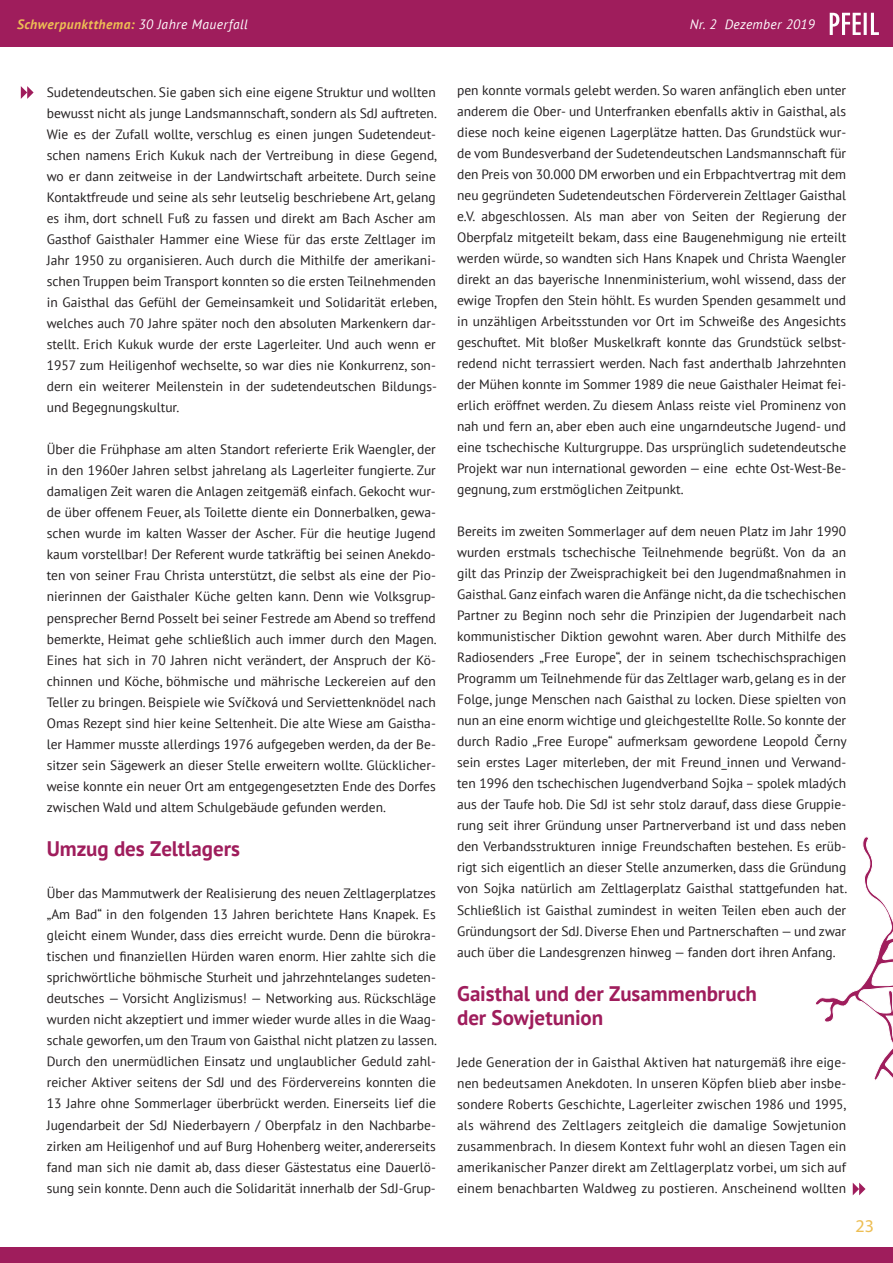
<style>
.page{position:relative;width:893px;height:1263px;background:#fff}
.page>*{position:absolute;margin:0;border:0;box-sizing:border-box;transform-origin:0 0}
.t1{font:700 21px/24px "PT Sans";letter-spacing:-.005em;color:#9f1d5c}
.t2{font:18px "Myriad Pro";color:#edbe54}
.t3{font:13.5px/21px "PT Sans";color:#231f20;text-align:justify}
.t4{font:italic 700 13.5px "PT Sans";letter-spacing:.035em;color:#edbe54}
.t5{font:italic 13.5px "PT Sans";letter-spacing:.025em;color:#fff}
.s1{font-weight:400;color:#fff}
</style>
<div class="page">
<div style="left:0;top:0;width:893px;height:47px;background:#9f1d5c"></div>
<div style="left:0;top:1247px;width:893px;height:16px;background:#9f1d5c"></div>
<svg style="left:830px;top:13px;width:49px;height:22px"></svg>
<svg style="left:853px;top:1182px;width:12px;height:13px"></svg>
<svg style="left:20px;top:86px;width:14px;height:13px"></svg>
<svg style="left:815px;top:836px;width:78px;height:244px"></svg>
<p class="t4" style="left:17px;top:15px;width:232px">Schwerpunktthema: <span class="s1">30 Jahre Mauerfall</span></p>
<p class="t5" style="left:690px;top:16px;width:127px">Nr. 2 Dezember 2019</p>
<p class="t3" style="left:47px;top:82px;width:392px">Sudetendeutschen. Sie gaben sich eine eigene Struktur und wollten bewusst nicht als junge Landsmannschaft, sondern als SdJ auftreten.<br>Wie es der Zufall wollte, verschlug es einen jungen Sudetendeut&shy;schen namens Erich Kukuk nach der Vertreibung in diese Gegend, wo er dann zeitweise in der Landwirtschaft arbeitete. Durch seine Kontaktfreude und seine als sehr leutselig beschriebene Art, gelang es ihm, dort schnell Fuß zu fassen und direkt am Bach Ascher am Gasthof Gaisthaler Hammer eine Wiese für das erste Zeltlager im Jahr 1950 zu organisieren. Auch durch die Mithilfe der amerikani&shy;schen Truppen beim Transport konnten so die ersten Teilnehmenden in Gaisthal das Gefühl der Gemeinsamkeit und Solidarität erleben, welches auch 70 Jahre später noch den absoluten Markenkern dar&shy;stellt. Erich Kukuk wurde der erste Lagerleiter. Und auch wenn er 1957 zum Heiligenhof wechselte, so war dies nie Konkurrenz, son&shy;dern ein weiterer Meilenstein in der sudetendeutschen Bildungs&shy;und Begegnungskultur.</p>
<p class="t3" style="left:47px;top:439px;width:392px">Über die Frühphase am alten Standort referierte Erik Waengler, der in den 1960er Jahren selbst jahrelang als Lagerleiter fungierte. Zur damaligen Zeit waren die Anlagen zeitgemäß einfach. Gekocht wur&shy;de über offenem Feuer, als Toilette diente ein Donnerbalken, gewa&shy;schen wurde im kalten Wasser der Ascher. Für die heutige Jugend kaum vorstellbar! Der Referent wurde tatkräftig bei seinen Anekdo&shy;ten von seiner Frau Christa unterstützt, die selbst als eine der Pio&shy;nierinnen der Gaisthaler Küche gelten kann. Denn wie Volksgrup&shy;pensprecher Bernd Posselt bei seiner Festrede am Abend so treffend bemerkte, Heimat gehe schließlich auch immer durch den Magen.<br>Eines hat sich in 70 Jahren nicht verändert, der Anspruch der Kö&shy;chinnen und Köche, böhmische und mährische Leckereien auf den Teller zu bringen. Beispiele wie Svíčková und Serviettenknödel nach Omas Rezept sind hier keine Seltenheit. Die alte Wiese am Gaistha&shy;ler Hammer musste allerdings 1976 aufgegeben werden, da der Be&shy;sitzer sein Sägewerk an dieser Stelle erweitern wollte. Glücklicher&shy;weise konnte ein neuer Ort am entgegengesetzten Ende des Dorfes zwischen Wald und altem Schulgebäude gefunden werden.</p>
<h1 class="t1" style="left:47px;top:836px;width:195px">Umzug des Zeltlagers</h1>
<p class="t3" style="left:47px;top:883px;width:392px">Über das Mammutwerk der Realisierung des neuen Zeltlagerplatzes „Am Bad“ in den folgenden 13 Jahren berichtete Hans Knapek. Es gleicht einem Wunder, dass dies erreicht wurde. Denn die bürokra&shy;tischen und finanziellen Hürden waren enorm. Hier zahlte sich die sprichwörtliche böhmische Sturheit und jahrzehntelanges sudeten&shy;deutsches — Vorsicht Anglizismus! — Networking aus. Rückschläge wurden nicht akzeptiert und immer wieder wurde alles in die Waag&shy;schale geworfen, um den Traum von Gaisthal nicht platzen zu lassen.<br>Durch den unermüdlichen Einsatz und unglaublicher Geduld zahl&shy;reicher Aktiver seitens der SdJ und des Fördervereins konnten die 13 Jahre ohne Sommerlager überbrückt werden. Einerseits lief die Jugendarbeit der SdJ Niederbayern / Oberpfalz in den Nachbarbe&shy;zirken am Heiligenhof und auf Burg Hohenberg weiter, andererseits fand man sich nie damit ab, dass dieser Gästestatus eine Dauerlö&shy;sung sein konnte. Denn auch die Solidarität innerhalb der SdJ-Grup-</p>
<p class="t3" style="left:457px;top:80px;width:391px">pen konnte vormals gelebt werden. So waren anfänglich eben unter anderem die Ober- und Unterfranken ebenfalls aktiv in Gaisthal, als diese noch keine eigenen Lagerplätze hatten. Das Grundstück wur&shy;de vom Bundesverband der Sudetendeutschen Landsmannschaft für den Preis von 30.000 DM erworben und ein Erbpachtvertrag mit dem neu gegründeten Sudetendeutschen Förderverein Zeltlager Gaisthal e.V. abgeschlossen. Als man aber von Seiten der Regierung der Oberpfalz mitgeteilt bekam, dass eine Baugenehmigung nie erteilt werden würde, so wandten sich Hans Knapek und Christa Waengler direkt an das bayerische Innenministerium, wohl wissend, dass der ewige Tropfen den Stein höhlt. Es wurden Spenden gesammelt und in unzähligen Arbeitsstunden vor Ort im Schweiße des Angesichts geschuftet. Mit bloßer Muskelkraft konnte das Grundstück selbst&shy;redend nicht terrassiert werden. Nach fast anderthalb Jahrzehnten der Mühen konnte im Sommer 1989 die neue Gaisthaler Heimat fei&shy;erlich eröffnet werden. Zu diesem Anlass reiste viel Prominenz von nah und fern an, aber eben auch eine ungarndeutsche Jugend- und eine tschechische Kulturgruppe. Das ursprünglich sudetendeutsche Projekt war nun international geworden — eine echte Ost-West-Be&shy;gegnung, zum erstmöglichen Zeitpunkt.</p>
<p class="t3" style="left:457px;top:521px;width:392px">Bereits im zweiten Sommerlager auf dem neuen Platz im Jahr 1990 wurden erstmals tschechische Teilnehmende begrüßt. Von da an gilt das Prinzip der Zweisprachigkeit bei den Jugendmaßnahmen in Gaisthal. Ganz einfach waren die Anfänge nicht, da die tschechischen Partner zu Beginn noch sehr die Prinzipien der Jugendarbeit nach kommunistischer Diktion gewohnt waren. Aber durch Mithilfe des Radiosenders „Free Europe“, der in seinem tschechischsprachigen Programm um Teilnehmende für das Zeltlager warb, gelang es in der Folge, junge Menschen nach Gaisthal zu locken. Diese spielten von nun an eine enorm wichtige und gleichgestellte Rolle. So konnte der durch Radio „Free Europe“ aufmerksam gewordene Leopold Černy sein erstes Lager miterleben, der mit Freund_innen und Verwand&shy;ten 1996 den tschechischen Jugendverband Sojka – spolek mladých aus der Taufe hob. Die SdJ ist sehr stolz darauf, dass diese Gruppie&shy;rung seit ihrer Gründung unser Partnerverband ist und dass neben den Verbandsstrukturen innige Freundschaften bestehen. Es erüb&shy;rigt sich eigentlich an dieser Stelle anzumerken, dass die Gründung von Sojka natürlich am Zeltlagerplatz Gaisthal stattgefunden hat.<br>Schließlich ist Gaisthal zumindest in weiten Teilen eben auch der Gründungsort der SdJ. Diverse Ehen und Partnerschaften — und zwar auch über die Landesgrenzen hinweg — fanden dort ihren Anfang.</p>
<h1 class="t1" style="left:457px;top:981px;width:301px">Gaisthal und der Zusammenbruch der Sowjetunion</h1>
<p class="t3" style="left:457px;top:1052px;width:391px">Jede Generation der in Gaisthal Aktiven hat naturgemäß ihre eige&shy;nen bedeutsamen Anekdoten. In unseren Köpfen blieb aber insbe&shy;sondere Roberts Geschichte, Lagerleiter zwischen 1986 und 1995, als während des Zeltlagers zeitgleich die damalige Sowjetunion zusammenbrach. In diesem Kontext fuhr wohl an diesen Tagen ein amerikanischer Panzer direkt am Zeltlagerplatz vorbei, um sich auf einem benachbarten Waldweg zu postieren. Anscheinend wollten</p>
<h2 class="t2" style="left:855px;top:1215px;width:20px">23</h2>
</div>
